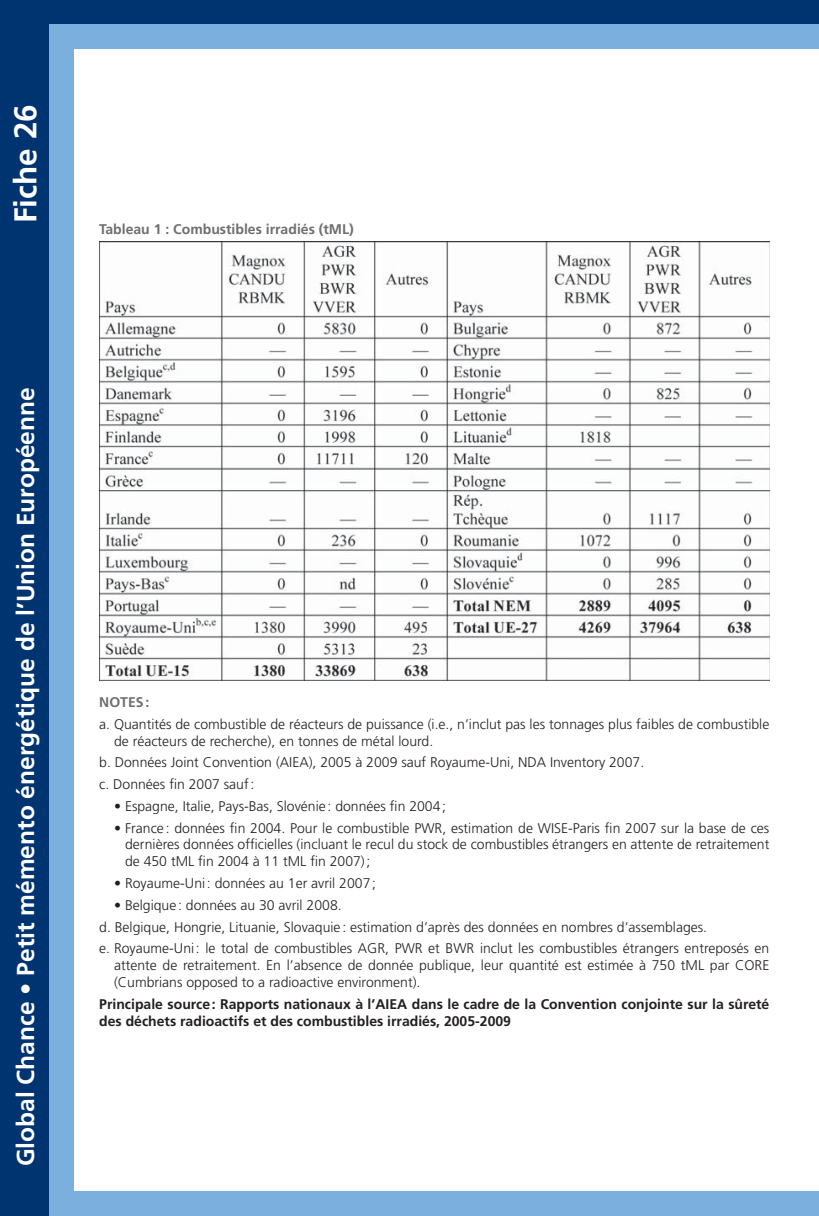
<style>
.page{position:relative;width:819px;height:1216px;background:#fff}
.page>*{position:absolute;margin:0;border:0;box-sizing:border-box;transform-origin:0 0}
.t1{font:700 31.5px "Frutiger";color:#fff}
.t2{font:700 24.5px "Frutiger";color:#fff}
.t3{font:300 14px/21.7px "Frutiger";color:#231f20}
.t4{font:700 14px/16.8px "Frutiger";color:#231f20}
.t5{font:700 14px "Frutiger";color:#6d6e70}
.s1{font-weight:700;color:#6d6e70}
</style>
<div class="page">
<div style="left:0;top:0;width:819px;height:1215px;background:#003471"></div>
<div style="left:50px;top:25px;width:769px;height:1190px;background:#7aafde"></div>
<div style="left:74px;top:50px;width:745px;height:1141px;background:#fff"></div>
<img style="left:99px;top:241px;width:670px;height:439px">
<p class="t1" style="left:13px;top:223px;width:121px;rotate:-90deg">Fiche 26</p>
<p class="t5" style="left:99px;top:223px;width:256px">Tableau 1 : Combustibles irradiés (tML)</p>
<p class="t2" style="left:16px;top:1166px;width:780px;rotate:-90deg">Global Chance • Petit mémento énergétique de l’Union Européenne</p>
<p class="t3" style="left:99px;top:692px;width:671px"><span class="s1">NOTES :<br></span>a. Quantités de combustible de réacteurs de puissance (i.e., n’inclut pas les tonnages plus faibles de combustible</p>
<p class="t3" style="left:99px;top:731px;width:546px;text-indent:15px">de réacteurs de recherche), en tonnes de métal lourd.<br>b. Données Joint Convention (AIEA), 2005 à 2009 sauf Royaume-Uni, NDA Inventory 2007. c. Données fin 2007 sauf :</p>
<p class="t3" style="left:114px;top:796px;width:333px">• Espagne, Italie, Pays-Bas, Slovénie : données fin 2004 ;</p>
<p class="t3" style="left:125px;top:820px;width:645px;line-height:16.8px;text-align:justify;text-indent:-11px">• France : données fin 2004. Pour le combustible PWR, estimation de WISE-Paris fin 2007 sur la base de ces dernières données officielles (incluant le recul du stock de combustibles étrangers en attente de retraitement de 450 tML fin 2004 à 11 tML fin 2007) ;</p>
<p class="t3" style="left:114px;top:873px;width:263px">• Royaume-Uni : données au 1er avril 2007 ;</p>
<p class="t3" style="left:99px;top:895px;width:671px;text-indent:15px">• Belgique : données au 30 avril 2008.<br>d. Belgique, Hongrie, Lituanie, Slovaquie : estimation d’après des données en nombres d’assemblages.<br>e. Royaume-Uni : le total de combustibles AGR, PWR et BWR inclut les combustibles étrangers entreposés en</p>
<p class="t3" style="left:114px;top:957px;width:656px;line-height:16.8px">attente de retraitement. En l’absence de donnée publique, leur quantité est estimée à 750 tML par CORE (Cumbrians opposed to a radioactive environment).</p>
<p class="t4" style="left:99px;top:996px;width:671px">Principale source : Rapports nationaux à l’AIEA dans le cadre de la Convention conjointe sur la sûreté des déchets radioactifs et des combustibles irradiés, 2005-2009</p>
</div>
